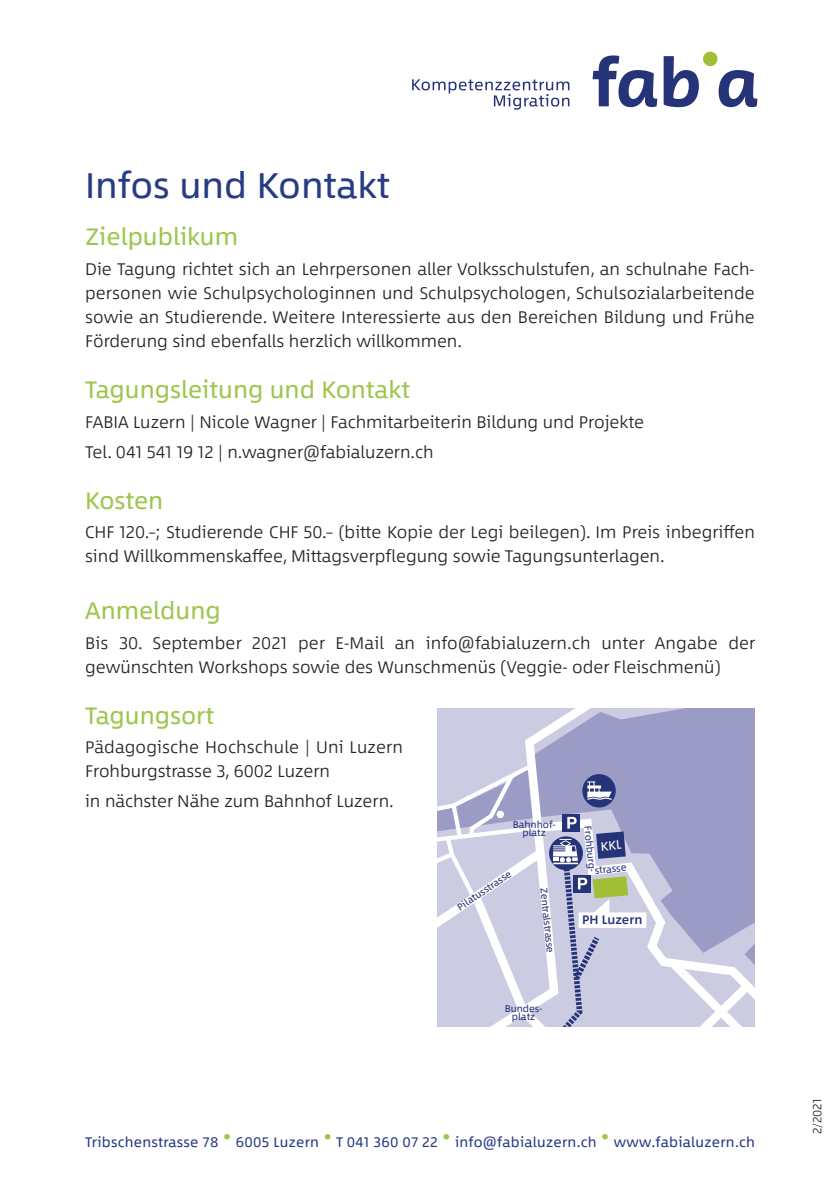
<style>
.page{position:relative;width:840px;height:1191px;background:#fff}
.page>*{position:absolute;margin:0;border:0;box-sizing:border-box;transform-origin:0 0}
.t1{font:36px "Between 1";color:#273c83}
.t2{font:24px "Between 1";color:#9ec64d}
.t3{font:300 17px/24px "Between 1";color:#272526}
.t4{font:14px "Between 1";letter-spacing:.02em;color:#273c83}
.t5{font:500 12.6px "Between 1";color:#253378}
.t6{font:300 12px "Between 1";color:#272526}
.t7{font:9.8px/8.4px "Between 1";color:#253378;text-align:center}
</style>
<div class="page">
<svg style="left:412px;top:79px;width:157px;height:31px"></svg>
<svg style="left:592px;top:55px;width:65px;height:52px"></svg>
<svg style="left:663px;top:56px;width:35px;height:51px"></svg>
<svg style="left:718px;top:70px;width:39px;height:37px"></svg>
<div style="left:702px;top:52px;width:15px;height:14px;background:#a0bf35;border-radius:50%"></div>
<svg style="left:437px;top:708px;width:317px;height:53px;background:#b2b2d2"></svg>
<svg style="left:437px;top:761px;width:317px;height:265px;background:#bdbed7"></svg>
<p class="t1" style="left:85px;top:162px;width:306px">Infos und Kontakt</p>
<p class="t2" style="left:85px;top:221px;width:154px">Zielpublikum</p>
<p class="t3" style="left:85px;top:257px;width:670px;text-align:justify">Die Tagung richtet sich an Lehrpersonen aller Volksschulstufen, an schulnahe Fach&shy;personen wie Schulpsychologinnen und Schulpsychologen, Schulsozialarbeitende sowie an Studierende. Weitere Interessierte aus den Bereichen Bildung und Frühe Förderung sind ebenfalls herzlich willkommen.</p>
<p class="t2" style="left:85px;top:374px;width:326px">Tagungsleitung und Kontakt</p>
<p class="t3" style="left:85px;top:409px;width:560px">FABIA Luzern | Nicole Wagner | Fachmitarbeiterin Bildung und Projekte</p>
<p class="t3" style="left:85px;top:439px;width:350px">Tel. 041 541 19 12 | n.wagner@fabialuzern.ch</p>
<p class="t2" style="left:85px;top:484px;width:80px">Kosten</p>
<p class="t3" style="left:85px;top:520px;width:670px">CHF 120.–; Studierende CHF 50.– (bitte Kopie der Legi beilegen). Im Preis inbegriffen sind Willkommenskaffee, Mittagsverpflegung sowie Tagungs unterlagen.</p>
<p class="t2" style="left:85px;top:594px;width:137px">Anmeldung</p>
<p class="t3" style="left:85px;top:630px;width:671px">Bis 30. September 2021 per E-Mail an info@fabialuzern.ch unter Angabe der gewünschten Workshops sowie des Wunschmenüs (Veggie- oder Fleischmenü)</p>
<p class="t2" style="left:85px;top:699px;width:131px">Tagungsort</p>
<p class="t3" style="left:85px;top:735px;width:319px">Pädagogische Hochschule | Uni Luzern<br>Frohburgstrasse 3, 6002 Luzern</p>
<p class="t3" style="left:85px;top:788px;width:310px">in nächster Nähe zum Bahnhof Luzern.</p>
<p class="t7" style="left:512px;top:820px;width:44px">Bahnhof&shy;platz</p>
<p class="t7" style="left:455px;top:904px;width:64px;rotate:-34deg">Pilatusstrasse</p>
<p class="t7" style="left:548px;top:887px;width:66px;rotate:84deg">Zentralstrasse</p>
<p class="t7" style="left:504px;top:1004px;width:39px">Bundes&shy;platz</p>
<p class="t7" style="left:592px;top:825px;width:47px;rotate:84deg">Frohburg-</p>
<p class="t7" style="left:594px;top:866px;width:33px;rotate:-6deg">strasse</p>
<p class="t5" style="left:581px;top:911px;width:62px">PH Luzern</p>
<p class="t4" style="left:85px;top:1132px;width:670px">Tribschenstrasse 78 <sup>-</sup> 6005 Luzern <sup>-</sup> T 041 360 07 22 <sup>-</sup> info@fabialuzern.ch <sup>-</sup> www.fabialuzern.ch</p>
<p class="t6" style="left:809px;top:1134px;width:37px;rotate:-90deg">2/2021</p>
</div>
